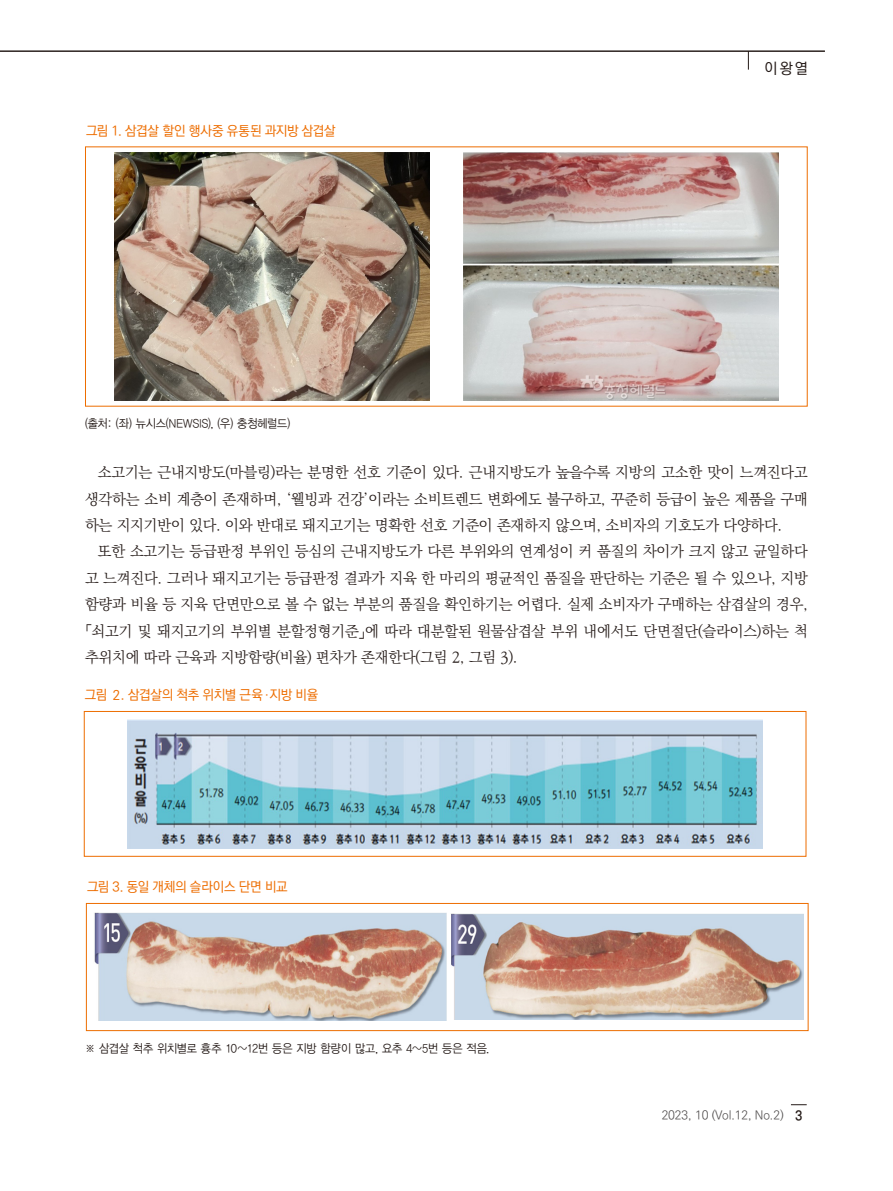
<style>
.page{position:relative;width:893px;height:1191px;background:#fff}
.page>*{position:absolute;margin:0;border:0;box-sizing:border-box;transform-origin:0 0}
.t1{font:300 15px/26.4px "Ko Pub World Batang";letter-spacing:-.01em;color:#231916;text-align:justify}
.t2{font:500 15px "Ko Pub World Dotum";color:#231916}
.t3{font:500 13.5px "Ko Pub World Dotum";letter-spacing:-.02em;color:#ed6d00}
.t4{font:12px "YDVYGO32";letter-spacing:-.01em;color:#231916;scale:.92 1}
.t5{font:300 12px "Ko Pub World Dotum";letter-spacing:-.01em;color:#4d4a4a}
.s1{font-family:"YDVYGO12";font-weight:400}
.s2{font-weight:700;font-size:13.5px;color:#231916}
</style>
<div class="page">
<hr style="left:0;top:51px;width:825px;height:1px;background:#231916">
<svg style="left:791px;top:1104px;width:16px;height:1px"></svg>
<svg style="left:748px;top:52px;width:1px;height:18px"></svg>
<img style="left:127px;top:719px;width:636px;height:129px">
<div style="left:84px;top:711px;width:722px;height:145px;border:1px solid #ed6d00"></div>
<img style="left:115px;top:152px;width:314px;height:249px">
<img style="left:463px;top:152px;width:315px;height:249px">
<div style="left:86px;top:903px;width:723px;height:128px;background:#fff;border:1px solid #ed6d00"></div>
<img style="left:94px;top:912px;width:352px;height:108px">
<img style="left:451px;top:913px;width:353px;height:106px">
<p class="t3" style="left:86px;top:121px;width:251px">그림 1. 삼겹살 할인 행사중 유통된 과지방 삼겹살</p>
<p class="t4" style="left:85px;top:415px;width:225px">(출처: (좌) 뉴시스(NEWSIS), (우) 충청헤럴드)</p>
<p class="t2" style="left:764px;top:57px;width:45px">이왕열</p>
<p class="t1" style="left:85px;top:459px;width:724px;text-indent:13px">소고기는 근내지방도(마블링)라는 분명한 선호 기준이 있다. 근내지방도가 높을수록 지방의 고소한 맛이 느껴진다고 생각하는 소비 계층이 존재하며, ‘웰빙과 건강’이라는 소비트렌드 변화에도 불구하고, 꾸준히 등급이 높은 제품을 구매 하는 지지기반이 있다. 이와 반대로 돼지고기는 명확한 선호 기준이 존재하지 않으며, 소비자의 기호도가 다양하다.</p>
<p class="t1" style="left:85px;top:539px;width:724px;text-indent:13px">또한 소고기는 등급판정 부위인 등심의 근내지방도가 다른 부위와의 연계성이 커 품질의 차이가 크지 않고 균일하다 고 느껴진다. 그러나 돼지고기는 등급판정 결과가 지육 한 마리의 평균적인 품질을 판단하는 기준은 될 수 있으나, 지방 함량과 비율 등 지육 단면만으로 볼 수 없는 부분의 품질을 확인하기는 어렵다. 실제 소비자가 구매하는 삼겹살의 경우,「쇠고기 및 돼지고기의 부위별 분할정형기준」에 따라 대분할된 원물삼겹살 부위 내에서도 단면절단(슬라이스)하는 척 추위치에 따라 근육과 지방함량(비율) 편차가 존재한다(그림 2, 그림 3).</p>
<p class="t3" style="left:85px;top:685px;width:235px">그림 ２. 삼겹살의 척추 위치별 근육<span class="s1">·</span>지방 비율</p>
<p class="t3" style="left:87px;top:877px;width:202px">그림 3. 동일 개체의 슬라이스 단면 비교</p>
<p class="t4" style="left:85px;top:1040px;width:441px">※ 삼겹살 척추 위치별로 흉추 10~12번 등은 지방 함량이 많고, 요추 4~5번 등은 적음.</p>
<p class="t5" style="left:662px;top:1106px;width:142px">2023, 10 (Vol.12, No.2) <span class="s2">3</span></p>
</div>
